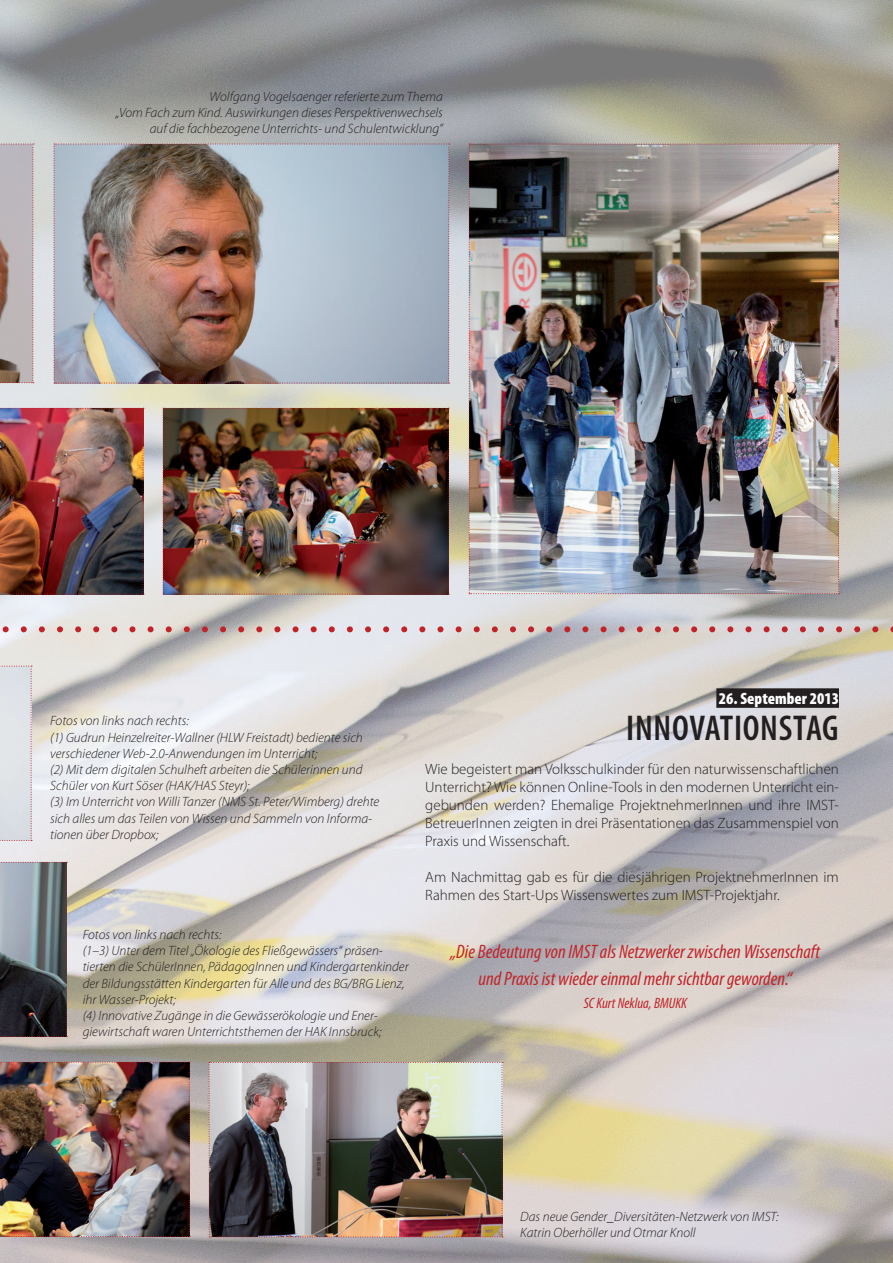
<style>
.page{position:relative;width:893px;height:1263px;background:#fff}
.page>*{position:absolute;margin:0;border:0;box-sizing:border-box;transform-origin:0 0}
.t1{font:600 condensed 36px "Myriad Pro";letter-spacing:.02em;color:#231f20}
.t2{font:italic condensed 19.5px/27px "Myriad Pro";color:#c02429;text-align:center}
.t3{font:900 condensed 16.5px "Myriad Pro";color:#fff}
.t4{font:300 15px/18px "Myriad Pro";color:#231f20;text-align:justify}
.t5{font:italic condensed 15px "Myriad Pro";color:#c02429}
.t6{font:italic 300 13.5px/16.2px "Myriad Pro";color:#231f20}
</style>
<div class="page">
<img style="left:0;top:0;width:893px;height:1263px">
<div style="left:716px;top:688px;width:123px;height:20px;background:#231f20"></div>
<svg style="left:0;top:144px;width:34px;height:239px;background:#b4a9aa"></svg>
<img style="left:54px;top:144px;width:396px;height:240px">
<img style="left:469px;top:144px;width:371px;height:450px">
<img style="left:163px;top:408px;width:286px;height:187px">
<img style="left:0;top:408px;width:144px;height:187px">
<svg style="left:0;top:666px;width:32px;height:175px;background:#dddfe4"></svg>
<img style="left:209px;top:1062px;width:294px;height:175px">
<svg style="left:0;top:862px;width:67px;height:175px;background:#5c6268"></svg>
<img style="left:0;top:1062px;width:190px;height:175px">
<svg style="left:0;top:626px;width:893px;height:6px;background:#d1a9aa"></svg>
<p class="t6" style="left:116px;top:88px;width:329px;text-align:right">Wolfgang Vogelsaenger referierte zum Thema<br>„Vom Fach zum Kind. Auswirkungen dieses Perspektivenwechsels auf die fachbezogene Unterrichts- und Schulentwicklung”</p>
<p class="t6" style="left:50px;top:713px;width:331px">Fotos von links nach rechts:<br>(1) Gudrun Heinzelreiter-Wallner (HLW Freistadt) bediente sich verschiedener Web-2.0-Anwendungen im Unterricht;<br>(2) Mit dem digitalen Schulheft arbeiten die Schülerinnen und Schüler von Kurt Söser (HAK/HAS Steyr);<br>(3) Im Unterricht von Willi Tanzer (NMS St. Peter/Wimberg) drehte sich alles um das Teilen von Wissen und Sammeln von Informa&shy;tionen über Dropbox;</p>
<p class="t6" style="left:83px;top:926px;width:327px">Fotos von links nach rechts:<br>(1–3) Unter dem Titel „Ökologie des Fließgewässers“ präsen&shy;tierten die SchülerInnen, PädagogInnen und Kindergartenkinder der Bildungsstätten Kindergarten für Alle und des BG/BRG Lienz, ihr Wasser-Projekt;<br>(4) Innovative Zugänge in die Gewässerökologie und Ener&shy;giewirtschaft waren Unterrichtsthemen der HAK Innsbruck;</p>
<p class="t3" style="left:719px;top:688px;width:121px">26. September 2013</p>
<h1 class="t1" style="left:626px;top:706px;width:150px">INNOVATIONSTAG</h1>
<p class="t4" style="left:425px;top:760px;width:415px">Wie begeistert man Volksschulkinder für den naturwissenschaftlichen Unterricht? Wie können Online-Tools in den modernen Unterricht ein&shy;gebunden werden? Ehemalige ProjektnehmerInnen und ihre IMST-BetreuerInnen zeigten in drei Präsentationen das Zusammenspiel von Praxis und Wissenschaft.</p>
<p class="t4" style="left:425px;top:868px;width:415px">Am Nachmittag gab es für die diesjährigen ProjektnehmerInnen im<br>Rahmen des Start-Ups Wissenswertes zum IMST-Projektjahr.</p>
<h2 class="t2" style="left:451px;top:938px;width:371px">„Die Bedeutung von IMST als Netzwerker zwischen Wissenschaft und Praxis ist wieder einmal mehr sichtbar geworden.“</h2>
<p class="t5" style="left:584px;top:994px;width:105px">SC Kurt Neklua, BMUKK</p>
<p class="t6" style="left:520px;top:1208px;width:260px">Das neue Gender_Diversitäten-Netzwerk von IMST:<br>Katrin Oberhöller und Otmar Knoll</p>
</div>
